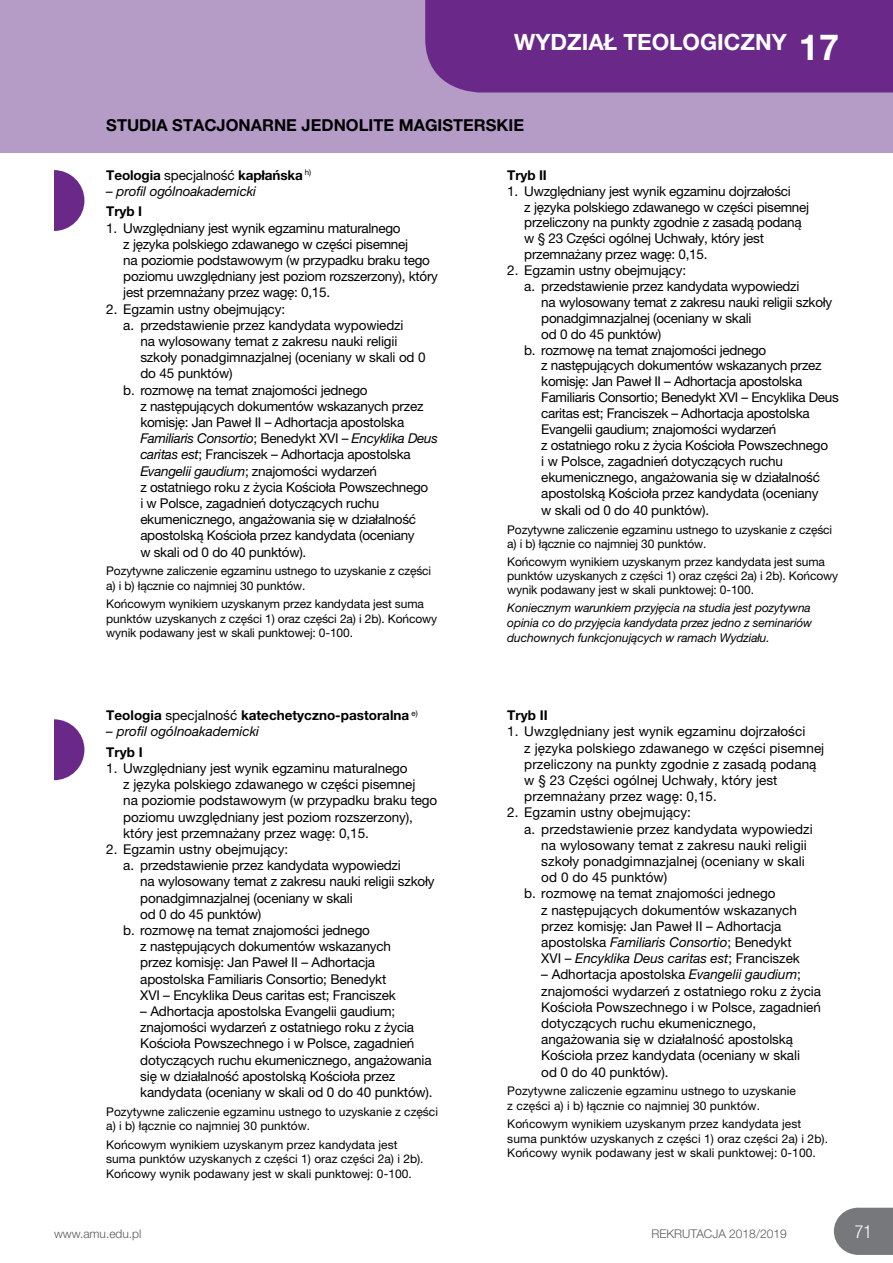
<style>
.page{position:relative;width:893px;height:1263px;background:#fff}
.page>*{position:absolute;margin:0;border:0;box-sizing:border-box;transform-origin:0 0}
.t1{font:700 22.5px "Helvetica Neue LT Pro";color:#fff}
.t2{font:300 condensed 18px "Helvetica Neue LT Pro";color:#fff}
.t3{font:700 16.5px "Helvetica Neue LT Pro";color:#000}
.t4{font:13.5px/16.2px "Helvetica Neue LT Pro";letter-spacing:-.015em;color:#000}
.t5{font:13.5px/16.2px "Helvetica Neue LT Pro";letter-spacing:.005em;color:#000}
.t6{font:italic 13.5px "Helvetica Neue LT Pro";letter-spacing:-.01em;color:#000}
.t7{font:700 13.5px "Helvetica Neue LT Pro";color:#000}
.t8{font:12px/14.4px "Helvetica Neue LT Pro";letter-spacing:-.005em;color:#000}
.t9{font:italic 12px/14.1px "Helvetica Neue LT Pro";letter-spacing:-.01em;color:#000}
.t10{font:300 12px "Helvetica Neue LT Pro";color:#58595b}
.s1{font-size:36px}
.s2{font-weight:400}
.s3{font-style:normal}
.s4{font-style:italic}
</style>
<div class="page">
<svg style="left:834px;top:1208px;width:59px;height:47px;background:#828386"></svg>
<div style="left:0;top:0;width:893px;height:153px;background:#b49cc7"></div>
<div style="left:425px;top:0;width:468px;height:92px;background:#6a2889"></div>
<svg style="left:54px;top:719px;width:30px;height:61px"></svg>
<svg style="left:54px;top:170px;width:30px;height:61px"></svg>
<h1 class="t1" style="left:514px;top:28px;width:326px">WYDZIAŁ TEOLOGICZNY <span class="s1">17</span></h1>
<p class="t3" style="left:106px;top:115px;width:419px">STUDIA STACJONARNE JEDNOLITE MAGISTERSKIE</p>
<p class="t7" style="left:106px;top:167px;width:206px">Teologia <span class="s2">specjalność</span> kapłańska <sup>h)</sup></p>
<p class="t6" style="left:106px;top:183px;width:151px">– profil ogólnoakademicki</p>
<p class="t7" style="left:106px;top:203px;width:37px">Tryb I</p>
<p class="t4" style="left:123px;top:219px;width:316px;text-indent:-17px">1. Uwzględniany jest wynik egzaminu maturalnego<br>z języka polskiego zdawanego w części pisemnej<br>na poziomie podstawowym (w przypadku braku tego poziomu uwzględniany jest poziom rozszerzony), który jest przemnażany przez wagę: 0,15.</p>
<p class="t4" style="left:106px;top:300px;width:180px">2. Egzamin ustny obejmujący:</p>
<p class="t4" style="left:123px;top:317px;width:282px">a. przedstawienie przez kandydata wypowiedzi</p>
<p class="t4" style="left:140px;top:333px;width:259px">na wylosowany temat z zakresu nauki religii</p>
<p class="t4" style="left:140px;top:349px;width:287px">szkoły ponadgimnazjalnej (oceniany w skali od 0</p>
<p class="t4" style="left:140px;top:365px;width:94px">do 45 punktów)</p>
<p class="t4" style="left:123px;top:381px;width:246px">b. rozmowę na temat znajomości jednego</p>
<p class="t4" style="left:140px;top:398px;width:285px">z następujących dokumentów wskazanych przez</p>
<p class="t4" style="left:140px;top:414px;width:265px">komisję: Jan Paweł II – Adhortacja apostolska</p>
<p class="t6" style="left:140px;top:430px;width:299px">Familiaris Consortio<span class="s3">; Benedykt XVI –</span> Encyklika Deus</p>
<p class="t4" style="left:140px;top:446px;width:272px"><span class="s4">caritas est</span>; Franciszek – Adhortacja apostolska</p>
<p class="t4" style="left:140px;top:462px;width:238px"><span class="s4">Evangelii gaudium</span>; znajomości wydarzeń</p>
<p class="t4" style="left:140px;top:479px;width:290px">z ostatniego roku z życia Kościoła Powszechnego</p>
<p class="t4" style="left:140px;top:495px;width:240px">i w Polsce, zagadnień dotyczących ruchu</p>
<p class="t4" style="left:140px;top:511px;width:277px">ekumenicznego, angażowania się w działalność</p>
<p class="t4" style="left:140px;top:527px;width:276px">apostolską Kościoła przez kandydata (oceniany</p>
<p class="t4" style="left:140px;top:543px;width:167px">w skali od 0 do 40 punktów).</p>
<p class="t8" style="left:106px;top:564px;width:326px">Pozytywne zaliczenie egzaminu ustnego to uzyskanie z części a) i b) łącznie co najmniej 30 punktów.</p>
<p class="t8" style="left:106px;top:597px;width:332px">Końcowym wynikiem uzyskanym przez kandydata jest suma punktów uzyskanych z części 1) oraz części 2a) i 2b). Końcowy wynik podawany jest w skali punktowej: 0-100.</p>
<p class="t7" style="left:507px;top:167px;width:41px">Tryb II</p>
<p class="t4" style="left:524px;top:183px;width:286px;text-indent:-17px">1. Uwzględniany jest wynik egzaminu dojrzałości<br>z języka polskiego zdawanego w części pisemnej przeliczony na punkty zgodnie z zasadą podaną w § 23 Części ogólnej Uchwały, który jest przemnażany przez wagę: 0,15.</p>
<p class="t4" style="left:507px;top:262px;width:180px">2. Egzamin ustny obejmujący:</p>
<p class="t4" style="left:524px;top:278px;width:277px">a. przedstawienie przez kandydata wypowiedzi</p>
<p class="t4" style="left:541px;top:294px;width:292px">na wylosowany temat z zakresu nauki religii szkoły</p>
<p class="t4" style="left:541px;top:310px;width:212px">ponadgimnazjalnej (oceniany w skali</p>
<p class="t4" style="left:541px;top:326px;width:121px">od 0 do 45 punktów)</p>
<p class="t4" style="left:524px;top:341px;width:244px">b. rozmowę na temat znajomości jednego</p>
<p class="t4" style="left:541px;top:357px;width:282px">z następujących dokumentów wskazanych przez</p>
<p class="t4" style="left:541px;top:373px;width:262px">komisję: Jan Paweł II – Adhortacja apostolska</p>
<p class="t4" style="left:541px;top:389px;width:299px">Familiaris Consortio; Benedykt XVI – Encyklika Deus</p>
<p class="t4" style="left:541px;top:405px;width:270px">caritas est; Franciszek – Adhortacja apostolska</p>
<p class="t4" style="left:541px;top:421px;width:237px">Evangelii gaudium; znajomości wydarzeń</p>
<p class="t4" style="left:541px;top:437px;width:288px">z ostatniego roku z życia Kościoła Powszechnego</p>
<p class="t4" style="left:541px;top:453px;width:243px">i w Polsce, zagadnień dotyczących ruchu</p>
<p class="t4" style="left:541px;top:469px;width:280px">ekumenicznego, angażowania się w działalność</p>
<p class="t4" style="left:541px;top:484px;width:279px">apostolską Kościoła przez kandydata (oceniany</p>
<p class="t4" style="left:541px;top:502px;width:169px">w skali od 0 do 40 punktów).</p>
<p class="t8" style="left:507px;top:522px;width:326px">Pozytywne zaliczenie egzaminu ustnego to uzyskanie z części a) i b) łącznie co najmniej 30 punktów.</p>
<p class="t8" style="left:507px;top:554px;width:332px">Końcowym wynikiem uzyskanym przez kandydata jest suma punktów uzyskanych z części 1) oraz części 2a) i 2b). Końcowy wynik podawany jest w skali punktowej: 0-100.</p>
<p class="t9" style="left:507px;top:601px;width:307px">Koniecznym warunkiem przyjęcia na studia jest pozytywna opinia co do przyjęcia kandydata przez jedno z seminariów</p>
<p class="t9" style="left:507px;top:631px;width:264px">duchownych funkcjonujących w ramach Wydziału.</p>
<p class="t7" style="left:106px;top:707px;width:313px">Teologia <span class="s2">specjalność</span> katechetyczno-pastoralna <sup>e)</sup></p>
<p class="t6" style="left:106px;top:723px;width:155px">– profil ogólnoakademicki</p>
<p class="t7" style="left:106px;top:744px;width:38px">Tryb I</p>
<p class="t4" style="left:123px;top:760px;width:316px;text-indent:-17px">1. Uwzględniany jest wynik egzaminu maturalnego<br>z języka polskiego zdawanego w części pisemnej<br>na poziomie podstawowym (w przypadku braku tego poziomu uwzględniany jest poziom rozszerzony), który jest przemnażany przez wagę: 0,15.</p>
<p class="t4" style="left:106px;top:841px;width:184px">2. Egzamin ustny obejmujący:</p>
<p class="t4" style="left:123px;top:857px;width:279px">a. przedstawienie przez kandydata wypowiedzi</p>
<p class="t4" style="left:140px;top:873px;width:296px">na wylosowany temat z zakresu nauki religii szkoły</p>
<p class="t4" style="left:140px;top:889px;width:214px">ponadgimnazjalnej (oceniany w skali</p>
<p class="t4" style="left:140px;top:906px;width:123px">od 0 do 45 punktów)</p>
<p class="t4" style="left:123px;top:922px;width:248px">b. rozmowę na temat znajomości jednego</p>
<p class="t4" style="left:140px;top:938px;width:252px">z następujących dokumentów wskazanych</p>
<p class="t4" style="left:140px;top:954px;width:236px">przez komisję: Jan Paweł II – Adhortacja</p>
<p class="t4" style="left:140px;top:970px;width:247px">apostolska Familiaris Consortio; Benedykt</p>
<p class="t4" style="left:140px;top:987px;width:257px">XVI – Encyklika Deus caritas est; Franciszek</p>
<p class="t4" style="left:140px;top:1003px;width:294px">– Adhortacja apostolska Evangelii gaudium; znajomości wydarzeń z ostatniego roku z życia Kościoła Powszechnego i w Polsce, zagadnień dotyczących ruchu ekumenicznego, angażowania się w działalność apostolską Kościoła przez kandydata (oceniany w skali od 0 do 40 punktów).</p>
<p class="t8" style="left:106px;top:1104px;width:333px">Pozytywne zaliczenie egzaminu ustnego to uzyskanie z części a) i b) łącznie co najmniej 30 punktów.</p>
<p class="t8" style="left:106px;top:1137px;width:319px">Końcowym wynikiem uzyskanym przez kandydata jest suma punktów uzyskanych z części 1) oraz części 2a) i 2b).<br>Końcowy wynik podawany jest w skali punktowej: 0-100.</p>
<p class="t7" style="left:507px;top:707px;width:42px">Tryb II</p>
<p class="t5" style="left:524px;top:723px;width:301px;text-indent:-17px">1. Uwzględniany jest wynik egzaminu dojrzałości<br>z języka polskiego zdawanego w części pisemnej przeliczony na punkty zgodnie z zasadą podaną w § 23 Części ogólnej Uchwały, który jest przemnażany przez wagę: 0,15.</p>
<p class="t5" style="left:507px;top:804px;width:185px">2. Egzamin ustny obejmujący:</p>
<p class="t5" style="left:524px;top:820px;width:290px">a. przedstawienie przez kandydata wypowiedzi</p>
<p class="t5" style="left:541px;top:837px;width:267px">na wylosowany temat z zakresu nauki religii</p>
<p class="t5" style="left:541px;top:853px;width:265px">szkoły ponadgimnazjalnej (oceniany w skali</p>
<p class="t5" style="left:541px;top:869px;width:128px">od 0 do 45 punktów)</p>
<p class="t4" style="left:524px;top:885px;width:253px">b. rozmowę na temat znajomości jednego</p>
<p class="t4" style="left:541px;top:901px;width:257px">z następujących dokumentów wskazanych</p>
<p class="t4" style="left:541px;top:918px;width:242px">przez komisję: Jan Paweł II – Adhortacja</p>
<p class="t4" style="left:541px;top:934px;width:252px">apostolska <span class="s4">Familiaris Consortio</span>; Benedykt</p>
<p class="t6" style="left:541px;top:950px;width:260px"><span class="s3">XVI –</span> Encyklika Deus caritas est<span class="s3">; Franciszek</span></p>
<p class="t4" style="left:541px;top:966px;width:281px">– Adhortacja apostolska <span class="s4">Evangelii gaudium</span>; znajomości wydarzeń z ostatniego roku z życia Kościoła Powszechnego i w Polsce, zagadnień dotyczących ruchu ekumenicznego, angażowania się w działalność apostolską Kościoła przez kandydata (oceniany w skali<br>od 0 do 40 punktów).</p>
<p class="t8" style="left:507px;top:1083px;width:290px">Pozytywne zaliczenie egzaminu ustnego to uzyskanie z części a) i b) łącznie co najmniej 30 punktów.</p>
<p class="t8" style="left:507px;top:1117px;width:322px">Końcowym wynikiem uzyskanym przez kandydata jest suma punktów uzyskanych z części 1) oraz części 2a) i 2b).<br>Końcowy wynik podawany jest w skali punktowej: 0-100.</p>
<p class="t10" style="left:54px;top:1226px;width:89px">www.amu.edu.pl</p>
<p class="t10" style="left:651px;top:1226px;width:137px">REKRUTACJA 2018/2019</p>
<h2 class="t2" style="left:855px;top:1221px;width:19px">71</h2>
</div>
